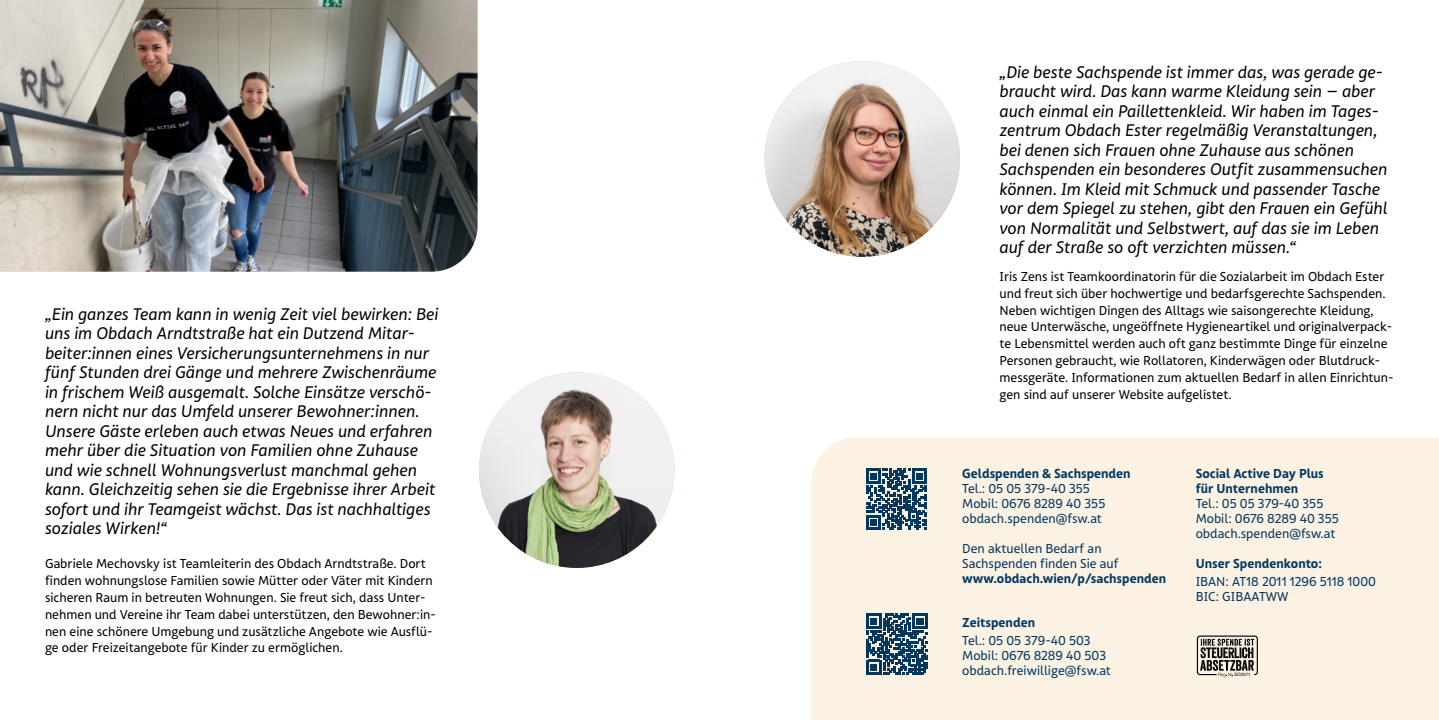
<style>
.page{position:relative;width:1439px;height:720px;background:#fff}
.page>*{position:absolute;margin:0;border:0;box-sizing:border-box;transform-origin:0 0}
.t1{font:italic 16.25px/19.5px "FSW Sans Pro";color:#000}
.t2{font:12.5px/16.9px "FSW Sans Pro";color:#000}
.t3{font:12.5px/15px "FSW Sans Pro";color:#003761}
.t4{font:700 12.5px/15px "FSW Sans Pro";color:#003761}
.t5{font:4.5px "Helvetica";color:#000}
</style>
<div class="page">
<div style="left:812px;top:437px;width:627px;height:282px;background:#fcf2e4"></div>
<svg style="left:866px;top:468px;width:61px;height:61px;background:#50728a"></svg>
<svg style="left:866px;top:613px;width:61px;height:61px;background:#476c86"></svg>
<svg style="left:1197px;top:635px;width:61px;height:41px;background:#948e86"></svg>
<img style="left:764px;top:61px;width:196px;height:196px;border-radius:98px">
<img style="left:0;top:0;width:477px;height:271px">
<img style="left:479px;top:372px;width:195px;height:195px;border-radius:98px">
<p class="t1" style="left:45px;top:304px;width:395px">„Ein ganzes Team kann in wenig Zeit viel bewirken: Bei uns im Obdach Arndtstraße hat ein Dutzend Mitar&shy;beiter:innen eines Versicherungsunternehmens in nur fünf Stunden drei Gänge und mehrere Zwischenräume in frischem Weiß ausgemalt. Solche Einsätze verschö&shy;nern nicht nur das Umfeld unserer Bewohner:innen.<br>Unsere Gäste erleben auch etwas Neues und erfahren mehr über die Situation von Familien ohne Zuhause und wie schnell Wohnungsverlust manchmal gehen kann. Gleichzeitig sehen sie die Ergebnisse ihrer Arbeit sofort und ihr Teamgeist wächst. Das ist nachhaltiges soziales Wirken!“</p>
<p class="t2" style="left:45px;top:555px;width:392px">Gabriele Mechovsky ist Teamleiterin des Obdach Arndtstraße. Dort finden wohnungslose Familien sowie Mütter oder Väter mit Kindern sicheren Raum in betreuten Wohnungen. Sie freut sich, dass Unter&shy;nehmen und Vereine ihr Team dabei unterstützen, den Bewohner:in&shy;nen eine schönere Umgebung und zusätzliche Angebote wie Ausflü&shy;ge oder Freizeitangebote für Kinder zu ermöglichen.</p>
<p class="t1" style="left:999px;top:62px;width:390px">„Die beste Sachspende ist immer das, was gerade ge&shy;braucht wird. Das kann warme Kleidung sein – aber auch einmal ein Paillettenkleid. Wir haben im Tages&shy;zentrum Obdach Ester regelmäßig Veranstaltungen, bei denen sich Frauen ohne Zuhause aus schönen Sachspenden ein besonderes Outfit zusammensuchen können. Im Kleid mit Schmuck und passender Tasche vor dem Spiegel zu stehen, gibt den Frauen ein Gefühl von Normalität und Selbstwert, auf das sie im Leben auf der Straße so oft verzichten müssen.“</p>
<p class="t2" style="left:999px;top:268px;width:395px">Iris Zens ist Teamkoordinatorin für die Sozialarbeit im Obdach Ester und freut sich über hochwertige und bedarfsgerechte Sachspenden.<br>Neben wichtigen Dingen des Alltags wie saisongerechte Kleidung, neue Unterwäsche, ungeöffnete Hygieneartikel und originalverpack&shy;te Lebensmittel werden auch oft ganz bestimmte Dinge für einzelne Personen gebraucht, wie Rollatoren, Kinderwägen oder Blutdruck&shy;messgeräte. Informationen zum aktuellen Bedarf in allen Einrichtun&shy;gen sind auf unserer Website aufgelistet.</p>
<p class="t4" style="left:962px;top:466px;width:170px">Geldspenden &amp; Sachspenden</p>
<p class="t3" style="left:962px;top:481px;width:145px">Tel.: 05 05 379-40 355<br>Mobil: 0676 8289 40 355 obdach.spenden@fsw.at</p>
<p class="t3" style="left:962px;top:541px;width:158px">Den aktuellen Bedarf an<br>Sachspenden finden Sie auf</p>
<p class="t4" style="left:962px;top:571px;width:205px">www.obdach.wien/p/sachspenden</p>
<p class="t4" style="left:962px;top:615px;width:74px">Zeitspenden</p>
<p class="t3" style="left:962px;top:632px;width:150px">Tel.: 05 05 379-40 503<br>Mobil: 0676 8289 40 503 obdach.freiwillige@fsw.at</p>
<p class="t4" style="left:1195px;top:466px;width:129px">Social Active Day Plus für Unternehmen</p>
<p class="t3" style="left:1195px;top:496px;width:145px">Tel.: 05 05 379-40 355<br>Mobil: 0676 8289 40 355 obdach.spenden@fsw.at</p>
<p class="t4" style="left:1195px;top:556px;width:128px">Unser Spendenkonto:</p>
<p class="t3" style="left:1195px;top:573px;width:182px">IBAN: AT18 2011 1296 5118 1000<br>BIC: GIBAATWW</p>
<p class="t5" style="left:1234px;top:670px;width:18px">SO2571</p>
</div>
